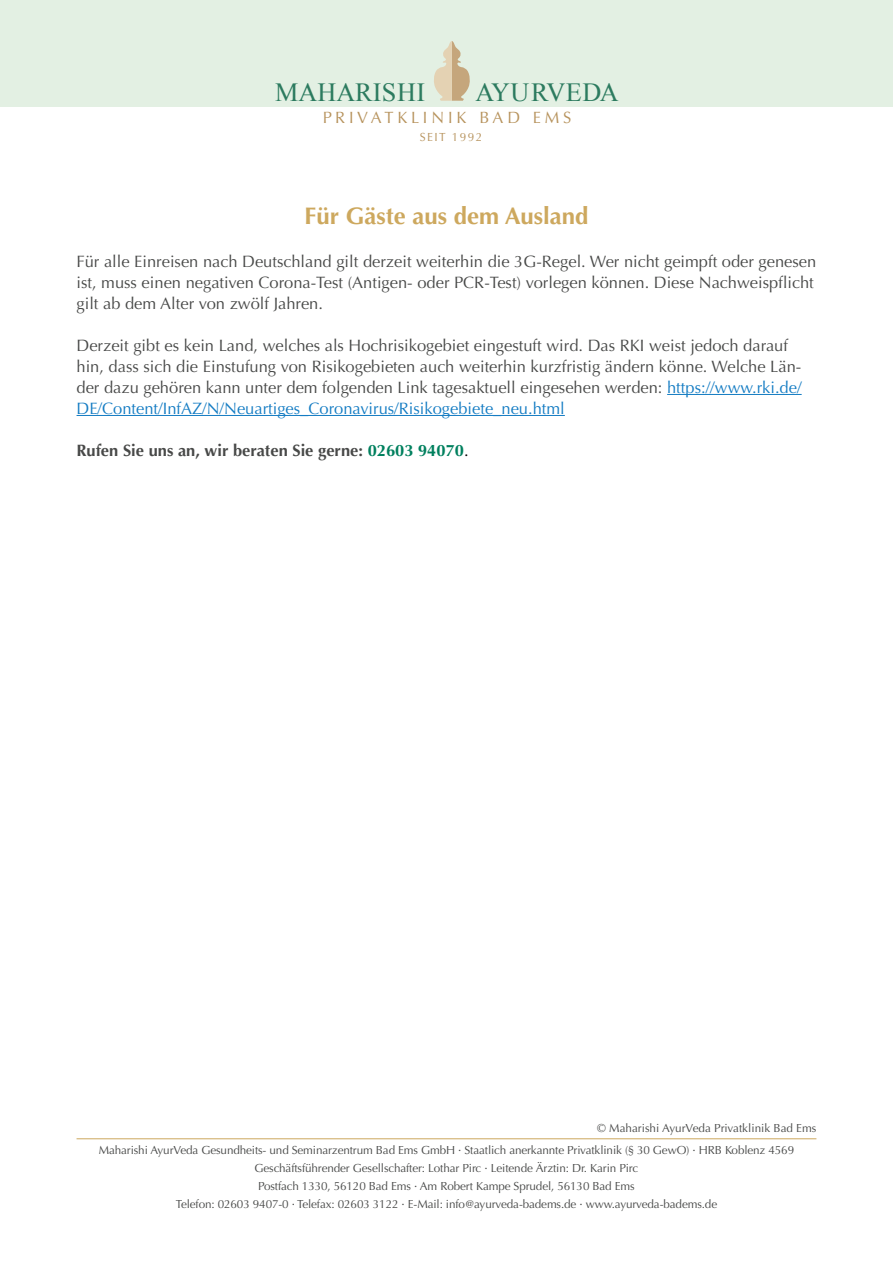
<style>
.page{position:relative;width:893px;height:1263px;background:#fff}
.page>*{position:absolute;margin:0;border:0;box-sizing:border-box;transform-origin:0 0}
.t1{font:26.25px "Times New Roman";color:#2c7b5f}
.t2{font:26.25px "Times New Roman";letter-spacing:.02em;color:#2c7b5f}
.t3{font:700 24px "Optima";color:#cda85e}
.t4{font:16.5px/21px "Optima";color:#484948}
.t5{font:700 16.5px "Optima";color:#484948}
.t6{font:16.35px "Optima";letter-spacing:.23em;color:#b7935d}
.t7{font:11.85px "Optima";letter-spacing:.12em;color:#b7935d}
.t8{font:11.7px/18px "Optima";letter-spacing:-.01em;color:#484948}
.s1{color:#147cc3}
.s2{color:#00805e}
.s3{font-weight:400;color:#000}
</style>
<div class="page">
<hr style="left:77px;top:1138px;width:739px;height:1px;background:#cda85e">
<hr style="left:667px;top:394px;width:135px;height:1px;background:#147cc3">
<hr style="left:77px;top:415px;width:488px;height:1px;background:#147cc3">
<div style="left:0;top:0;width:893px;height:106px;background:#e3f0e3"></div>
<svg style="left:434px;top:41px;width:36px;height:60px"></svg>
<h1 class="t1" style="left:275px;top:74px;width:152px">MAHARISHI</h1>
<h1 class="t2" style="left:475px;top:74px;width:145px">AYURVEDA</h1>
<p class="t6" style="left:323px;top:108px;width:250px">PRIVATKLINIK BAD EMS</p>
<p class="t7" style="left:420px;top:131px;width:64px">SEIT 1992</p>
<h2 class="t3" style="left:304px;top:202px;width:286px">Für Gäste aus dem Ausland</h2>
<p class="t4" style="left:77px;top:251px;width:741px">Für alle Einreisen nach Deutschland gilt derzeit weiterhin die 3G-Regel. Wer nicht geimpft oder genesen ist, muss einen negativen Corona-Test (Antigen- oder PCR-Test) vorlegen können. Diese Nachweispflicht gilt ab dem Alter von zwölf Jahren.</p>
<p class="t4" style="left:77px;top:335px;width:727px">Derzeit gibt es kein Land, welches als Hochrisikogebiet eingestuft wird. Das RKI weist jedoch darauf hin, dass sich die Einstufung von Risikogebieten auch weiterhin kurzfristig ändern könne. Welche Län&shy;der dazu gehören kann unter dem folgenden Link tagesaktuell eingesehen werden: <span class="s1">https://www.rki.de/ DE/Content/InfAZ/N/Neuartiges_Coronavirus/Risikogebiete_neu.html</span></p>
<p class="t5" style="left:77px;top:441px;width:394px">Rufen Sie uns an, wir beraten Sie gerne: <span class="s2">02603 94070</span><span class="s3">.</span></p>
<p class="t8" style="left:99px;top:1117px;width:719px;line-height:22px;text-indent:498px">© Maharishi AyurVeda Privatklinik Bad Ems<br>Maharishi AyurVeda Gesundheits- und Seminarzentrum Bad Ems GmbH · Staatlich anerkannte Privatklinik (§ 30 GewO) · HRB Koblenz 4569</p>
<p class="t8" style="left:176px;top:1159px;width:543px;text-align:center">Geschäftsführender Gesellschafter: Lothar Pirc · Leitende Ärztin: Dr. Karin Pirc<br>Postfach 1330, 56120 Bad Ems · Am Robert Kampe Sprudel, 56130 Bad Ems<br>Telefon: 02603 9407-0 · Telefax: 02603 3122 · E-Mail: info@ayurveda-badems.de · www.ayurveda-badems.de</p>
</div>
